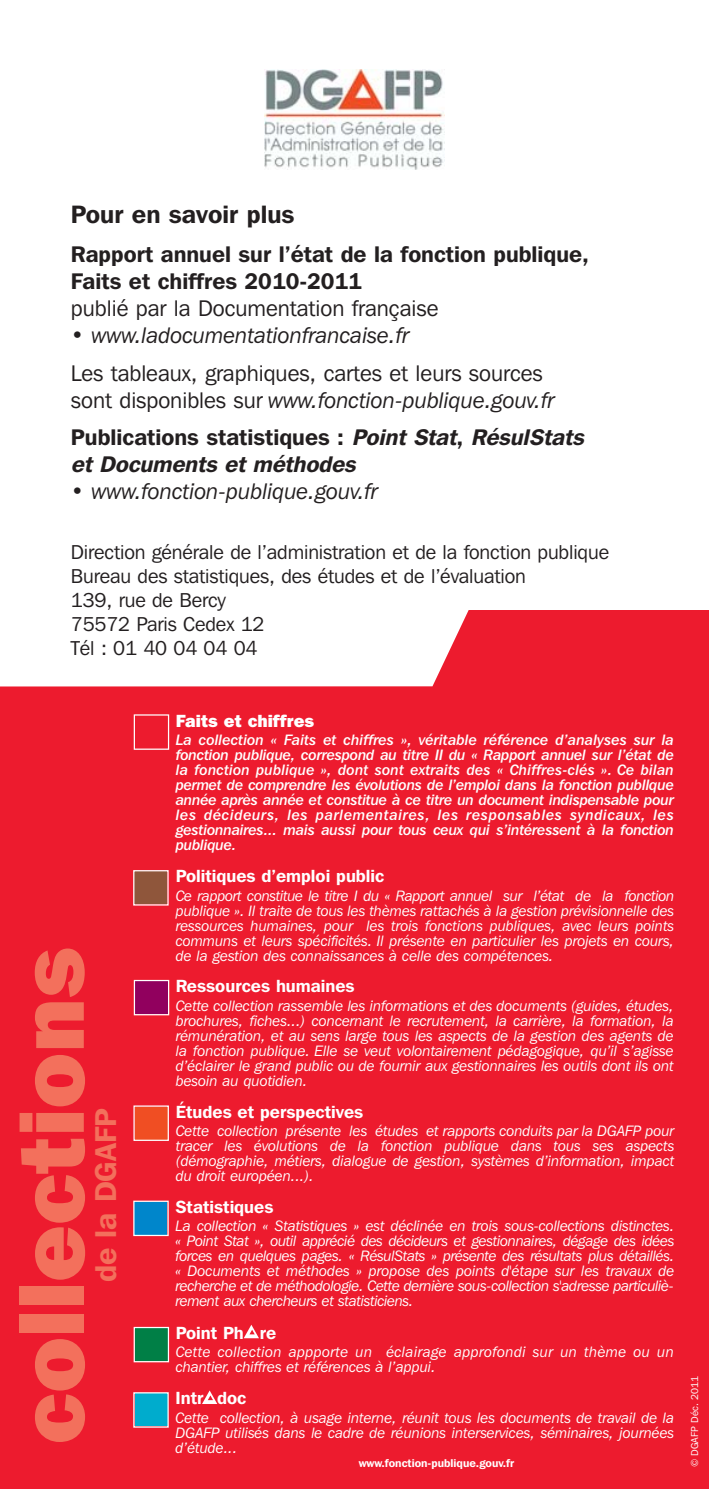
<style>
.page{position:relative;width:709px;height:1489px;background:#fff}
.page>*{position:absolute;margin:0;border:0;box-sizing:border-box;transform-origin:0 0}
.t1{font:800 92.5px "Franklin Gothic IT Cby BT";color:#f3705c}
.t2{font:600 30px "Franklin Gothic IT Cby BT";color:#f3705c}
.t3{font:600 25px "Franklin Gothic IT Cby BT";color:#231f20}
.t4{font:22.5px/27px "Franklin Gothic IT Cby BT";color:#231f20}
.t5{font:600 22.5px/27px "Franklin Gothic IT Cby BT";color:#231f20}
.t6{font:italic 600 22.5px/27px "Franklin Gothic IT Cby BT";color:#231f20}
.t7{font:italic 22.5px "Franklin Gothic IT Cby BT";color:#231f20}
.t8{font:20px/24px "Franklin Gothic IT Cby BT";letter-spacing:-.005em;color:#231f20}
.t9{font:600 17.5px "Franklin Gothic IT Cby BT";color:#fff}
.t10{font:800 17.5px "Franklin Gothic IT Cby BT";color:#fff}
.t11{font:italic 15px/15px "Franklin Gothic IT Cby BT";color:#fff;text-align:justify}
.t12{font:15px/15px "Franklin Gothic IT Cby BT Med Ital";letter-spacing:-.01em;color:#fff;text-align:justify}
.t13{font:italic 15px/15px "Franklin Gothic IT Cby BT";letter-spacing:.025em;color:#fff}
.t14{font:600 11.25px "Franklin Gothic IT Cby BT";color:#fff}
.t15{font:10px "Franklin Gothic IT Cby BT";color:#fff}
.s1{font-style:italic}
.s2{font-style:normal}
</style>
<div class="page">
<div style="left:1px;top:610px;width:708px;height:878px;background:#ed1b2e"></div>
<img style="left:265px;top:70px;width:179px;height:99px">
<div style="left:1px;top:610px;width:468px;height:76px;background:#fff"></div>
<div style="left:134px;top:714px;width:35px;height:35px;border:1px solid #fff"></div>
<div style="left:135px;top:981px;width:33px;height:33px;background:#91005e"></div>
<div style="left:134px;top:979px;width:35px;height:36px;border:1px solid #fff"></div>
<div style="left:135px;top:1106px;width:33px;height:33px;background:#f04e23"></div>
<div style="left:134px;top:1201px;width:33px;height:33px;background:#0086cb"></div>
<div style="left:135px;top:1327px;width:33px;height:33px;background:#007f46"></div>
<div style="left:134px;top:1326px;width:35px;height:36px;border:1px solid #fff"></div>
<div style="left:134px;top:1393px;width:33px;height:33px;background:#00accd"></div>
<div style="left:134px;top:871px;width:33px;height:33px;background:#8f563b"></div>
<div style="left:133px;top:870px;width:36px;height:35px;border:1px solid #fff"></div>
<svg style="left:244px;top:1325px;width:15px;height:13px"></svg>
<svg style="left:202px;top:1390px;width:15px;height:13px"></svg>
<h3 class="t3" style="left:71px;top:206px;width:225px">Pour en savoir plus</h3>
<h3 class="t5" style="left:71px;top:243px;width:519px">Rapport annuel sur l’état de la fonction publique,<br>Faits et chiffres 2010-2011</h3>
<h3 class="t4" style="left:71px;top:297px;width:369px">publié par la Documentation française</h3>
<h3 class="t7" style="left:71px;top:327px;width:340px">• www.ladocumentationfrancaise.fr</h3>
<h3 class="t4" style="left:71px;top:361px;width:485px">Les tableaux, graphiques, cartes et leurs sources sont disponibles sur <span class="s1">www.fonction-publique.gouv.fr</span></h3>
<h3 class="t6" style="left:71px;top:426px;width:519px"><span class="s2">Publications statistiques :</span> Point Stat<span class="s2">,</span> RésulStats et Documents et méthodes</h3>
<h3 class="t7" style="left:71px;top:483px;width:309px">• www.fonction-publique.gouv.fr</h3>
<h3 class="t8" style="left:71px;top:542px;width:540px">Direction générale de l’administration et de la fonction publique Bureau des statistiques, des études et de l’évaluation<br>139, rue de Bercy<br>75572 Paris Cedex 12<br>Tél : 01 40 04 04 04</h3>
<h1 class="t1" style="left:6px;top:1444px;width:499px;rotate:-90deg">collections</h1>
<h2 class="t2" style="left:95px;top:1282px;width:176px;rotate:-90deg">de la DGAFP</h2>
<p class="t10" style="left:176px;top:711px;width:140px">Faits et chiffres</p>
<p class="t12" style="left:176px;top:733px;width:499px">La collection « Faits et chiffres », véritable référence d’analyses sur la fonction publique, correspond au titre II du « Rapport annuel sur l’état de la fonction publique », dont sont extraits des « Chiffres-clés ». Ce bilan permet de comprendre les évolutions de l’emploi dans la fonction publlque année après année et constitue à ce titre un document indispensable pour les décideurs, les parlementaires, les responsables syndicaux, les gestionnaires... mais aussi pour tous ceux qui s’intéressent à la fonction publique.</p>
<p class="t9" style="left:176px;top:869px;width:210px">Politiques d’emploi public</p>
<p class="t11" style="left:176px;top:889px;width:500px">Ce rapport constitue le titre I du « Rapport annuel sur l’état de la fonction publique ». Il traite de tous les thèmes rattachés à la gestion prévisionnelle des ressources humaines, pour les trois fonctions publiques, avec leurs points communs et leurs spécificités. Il présente en particulier les projets en cours, de la gestion des connaissances à celle des compétences.</p>
<p class="t9" style="left:176px;top:980px;width:180px">Ressources humaines</p>
<p class="t11" style="left:176px;top:999px;width:499px">Cette collection rassemble les informations et des documents (guides, études, brochures, fiches...) concernant le recrutement, la carrière, la formation, la rémunération, et au sens large tous les aspects de la gestion des agents de la fonction publique. Elle se veut volontairement pédagogique, qu’il s’agisse d’éclairer le grand public ou de fournir aux gestionnaires les outils dont ils ont besoin au quotidien.</p>
<p class="t9" style="left:176px;top:1105px;width:189px">Études et perspectives</p>
<p class="t11" style="left:176px;top:1124px;width:500px">Cette collection présente les études et rapports conduits par la DGAFP pour tracer les évolutions de la fonction publique dans tous ses aspects (démographie, métiers, dialogue de gestion, systèmes d’information, impact du droit européen...).</p>
<p class="t9" style="left:175px;top:1200px;width:100px">Statistiques</p>
<p class="t11" style="left:175px;top:1219px;width:500px">La collection « Statistiques » est déclinée en trois sous-collections distinctes. « Point Stat », outil apprécié des décideurs et gestionnaires, dégage des idées forces en quelques pages. « RésulStats » présente des résultats plus détaillés. « Documents et méthodes » propose des points d'étape sur les travaux de recherche et de méthodologie. Cette dernière sous-collection s'adresse particuliè&shy;rement aux chercheurs et statisticiens.</p>
<p class="t9" style="left:176px;top:1326px;width:102px">Point Ph re</p>
<p class="t13" style="left:176px;top:1345px;width:500px">Cette collection appporte un éclairage approfondi sur un thème ou un chantier, chiffres et références à l’appui.</p>
<p class="t9" style="left:176px;top:1391px;width:72px">Intr doc</p>
<p class="t11" style="left:176px;top:1411px;width:500px">Cette collection, à usage interne, réunit tous les documents de travail de la DGAFP utilisés dans le cadre de réunions interservices, séminaires, journées d’étude...</p>
<p class="t14" style="left:359px;top:1458px;width:157px">www.fonction-publique.gouv.fr</p>
<p class="t15" style="left:691px;top:1466px;width:92px;rotate:-90deg">© DGAFP Déc. 2011</p>
</div>
